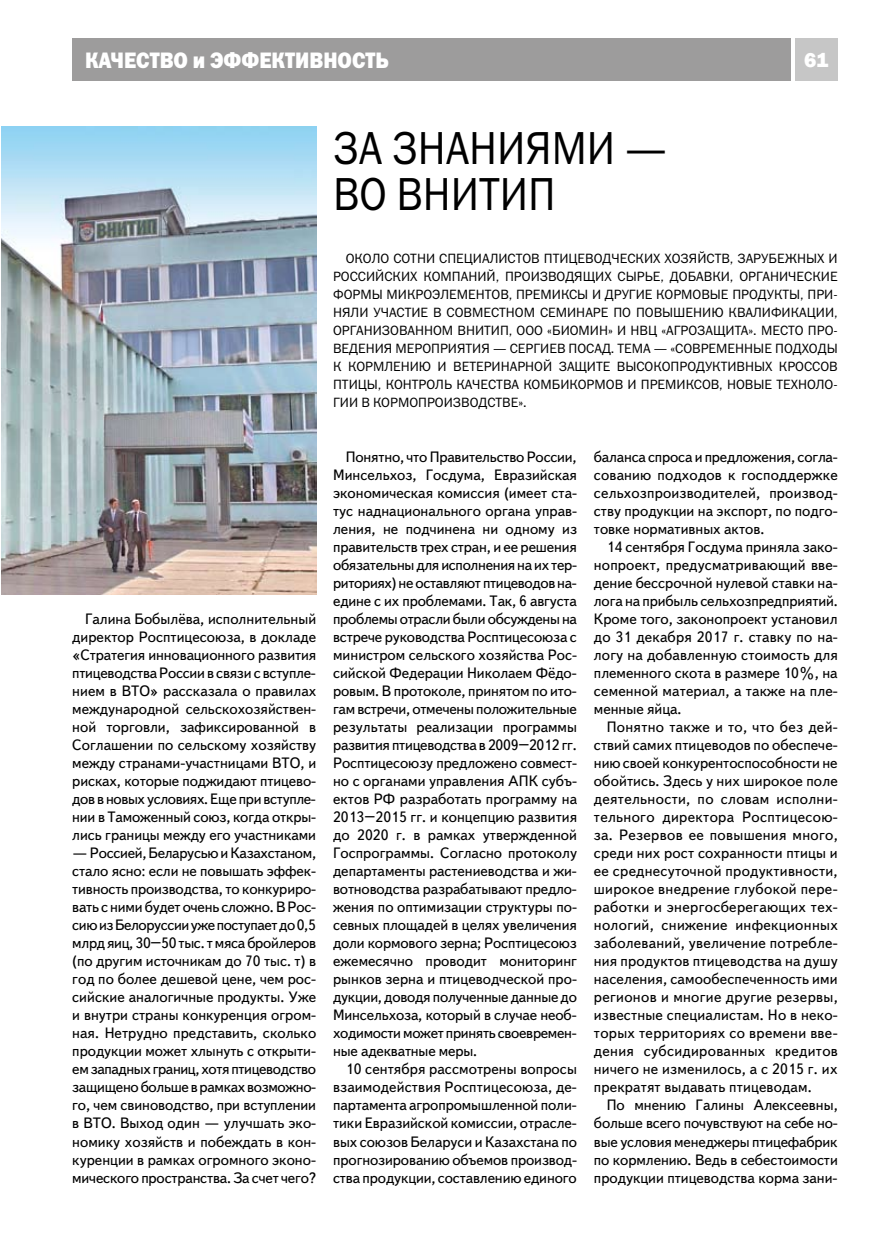
<style>
.page{position:relative;width:893px;height:1234px;background:#fff}
.page>*{position:absolute;margin:0;border:0;box-sizing:border-box;transform-origin:0 0}
.t1{font:46.5px/46.5px "Franklin Gothic Book C";color:#000;scale:.9 1}
.t2{font:22.5px "Franklin Gothic Heavy C";color:#fff;scale:.9 1}
.t3{font:800 21px "Franklin Gothic";color:#fff}
.t4{font:15px/18px "Text Book C";color:#000;text-align:justify}
.t5{font:13.5px/18px "Franklin Gothic Book C";color:#000;text-align:justify}
</style>
<div class="page">
<div style="left:795px;top:39px;width:43px;height:42px;background:#c6c6c6"></div>
<div style="left:72px;top:39px;width:719px;height:42px;background:#9d9c9c"></div>
<img style="left:1px;top:126px;width:315px;height:468px">
<h2 class="t2" style="left:85px;top:48px;width:339px">качество и эффективность</h2>
<h3 class="t3" style="left:804px;top:47px;width:26px">61</h3>
<h1 class="t1" style="left:333px;top:124px;width:372px">ЗА ЗНАНИЯМИ —<br>ВО ВНИТИП</h1>
<p class="t4" style="left:72px;top:610px;width:245px;text-indent:13px">Галина Бобылёва, исполнительный директор Росптицесоюза, в докладе «Стратегия инновационного развития птицеводства России в связи с вступле&shy;нием в ВТО» рассказала о правилах международной сельскохозяйствен&shy;ной торговли, зафиксированной в Соглашении по сельскому хозяйству между странами-участницами ВТО, и рисках, которые поджидают птицево&shy;дов в новых условиях. Еще при вступле&shy;нии в Таможенный союз, когда откры&shy;лись границы между его участниками</p>
<p class="t4" style="left:72px;top:844px;width:245px">— Россией, Беларусью и Казахстаном, стало ясно: если не повышать эффек&shy;тивность производства, то конкуриро&shy;вать с ними будет очень сложно. В Рос&shy;сию из Белоруссии уже поступает до 0,5 млрд яиц, 30–50 тыс. т мяса бройлеров (по другим источникам до 70 тыс. т) в год по более дешевой цене, чем рос&shy;сийские аналогичные продукты. Уже и внутри страны конкуренция огром&shy;ная. Нетрудно представить, сколько продукции может хлынуть с открыти&shy;ем западных границ, хотя птицеводство защищено больше в рамках возможно&shy;го, чем свиноводство, при вступлении в ВТО. Выход один — улучшать эко&shy;номику хозяйств и побеждать в кон&shy;куренции в рамках огромного эконо&shy;мического пространства. За счет чего?</p>
<p class="t5" style="left:333px;top:249px;width:506px;text-indent:13px">ОКОЛО СОТНИ СПЕЦИАЛИСТОВ ПТИЦЕВОДЧЕСКИХ ХОЗЯЙСТВ, ЗАРУБЕЖНЫХ И РОССИЙСКИХ КОМПАНИЙ, ПРОИЗВОДЯЩИХ СЫРЬЕ, ДОБАВКИ, ОРГАНИЧЕСКИЕ ФОРМЫ МИКРОЭЛЕМЕНТОВ, ПРЕМИКСЫ И ДРУГИЕ КОРМОВЫЕ ПРОДУКТЫ, ПРИ-НЯЛИ УЧАСТИЕ В СОВМЕСТНОМ СЕМИНАРЕ ПО ПОВЫШЕНИЮ КВАЛИФИКАЦИИ, ОРГАНИЗОВАННОМ ВНИТИП, ООО «БИОМИН» И НВЦ «АГРОЗАЩИТА». МЕСТО ПРО-ВЕДЕНИЯ МЕРОПРИЯТИЯ — СЕРГИЕВ ПОСАД. ТЕМА — «СОВРЕМЕННЫЕ ПОДХОДЫ К КОРМЛЕНИЮ И ВЕТЕРИНАРНОЙ ЗАЩИТЕ ВЫСОКОПРОДУКТИВНЫХ КРОССОВ ПТИЦЫ, КОНТРОЛЬ КАЧЕСТВА КОМБИКОРМОВ И ПРЕМИКСОВ, НОВЫЕ ТЕХНОЛО-ГИИ В КОРМОПРОИЗВОДСТВЕ».</p>
<p class="t4" style="left:333px;top:448px;width:245px;text-indent:13px">Понятно, что Правительство России, Минсельхоз, Госдума, Евразийская экономическая комиссия (имеет ста&shy;тус наднационального органа управ&shy;ления, не подчинена ни одному из правительств трех стран, и ее решения обязательны для исполнения на их тер&shy;риториях) не оставляют птицеводов на&shy;едине с их проблемами. Так, 6 августа проблемы отрасли были обсуждены на встрече руководства Росптицесоюза с министром сельского хозяйства Рос&shy;сийской Федерации Николаем Фёдо&shy;ровым. В протоколе, принятом по ито&shy;гам встречи, отмечены положительные результаты реализации программы развития птицеводства в 2009–2012 гг.<br>Росптицесоюзу предложено совмест&shy;но с органами управления АПК субъ&shy;ектов РФ разработать программу на 2013–2015 гг. и концепцию развития до 2020 г. в рамках утвержденной Госпрограммы. Согласно протоколу департаменты растениеводства и жи&shy;вотноводства разрабатывают предло&shy;жения по оптимизации структуры по&shy;севных площадей в целях увеличения доли кормового зерна; Росптицесоюз ежемесячно проводит мониторинг рынков зерна и птицеводческой про&shy;дукции, доводя полученные данные до Минсельхоза, который в случае необ&shy;ходимости может принять своевремен&shy;ные адекватные меры.</p>
<p class="t4" style="left:333px;top:1060px;width:245px;text-indent:13px">10 сентября рассмотрены вопросы взаимодействия Росптицесоюза, де&shy;партамента агропромышленной поли&shy;тики Евразийской комиссии, отрасле&shy;вых союзов Беларуси и Казахстана по прогнозированию объемов производ&shy;ства продукции, составлению единого</p>
<p class="t4" style="left:594px;top:448px;width:245px">баланса спроса и предложения, согла&shy;сованию подходов к господдержке сельхозпроизводителей, производ&shy;ству продукции на экспорт, по подго&shy;товке нормативных актов.</p>
<p class="t4" style="left:594px;top:538px;width:245px;text-indent:13px">14 сентября Госдума приняла зако&shy;нопроект, предусматривающий вве&shy;дение бессрочной нулевой ставки на&shy;лога на прибыль сельхозпредприятий.<br>Кроме того, законопроект установил до 31 декабря 2017 г. ставку по на&shy;логу на добавленную стоимость для племенного скота в размере 10%, на семенной материал, а также на пле&shy;менные яйца.</p>
<p class="t4" style="left:594px;top:718px;width:245px;text-indent:13px">Понятно также и то, что без дей&shy;ствий самих птицеводов по обеспече&shy;нию своей конкурентоспособности не обойтись. Здесь у них широкое поле деятельности, по словам исполни&shy;тельного директора Росптицесою&shy;за. Резервов ее повышения много, среди них рост сохранности птицы и ее среднесуточной продуктивности, широкое внедрение глубокой пере&shy;работки и энергосберегающих тех&shy;нологий, снижение инфекционных заболеваний, увеличение потребле&shy;ния продуктов птицеводства на душу населения, самообеспеченность ими регионов и многие другие резервы, известные специалистам. Но в неко&shy;торых территориях со времени вве&shy;дения субсидированных кредитов ничего не изменилось, а с 2015 г. их прекратят выдавать птицеводам.</p>
<p class="t4" style="left:594px;top:1096px;width:245px;text-indent:13px">По мнению Галины Алексеевны, больше всего почувствуют на себе но&shy;вые условия менеджеры птицефабрик по кормлению. Ведь в себестоимости продукции птицеводства корма зани-</p>
</div>
